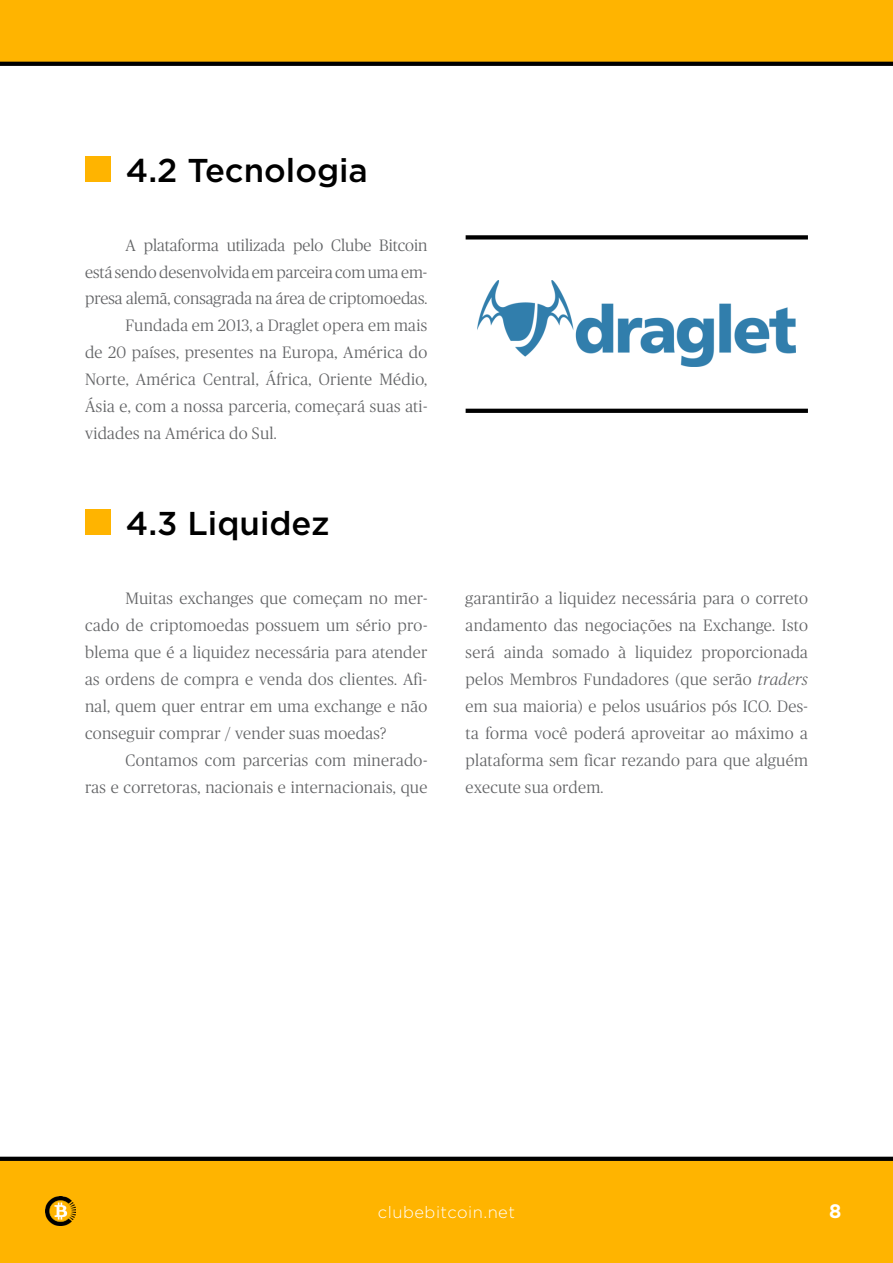
<style>
.page{position:relative;width:893px;height:1263px;background:#fff}
.page>*{position:absolute;margin:0;border:0;box-sizing:border-box;transform-origin:0 0}
.t1{font:500 33px "Gotham";color:#000}
.t2{font:700 19.5px "Gotham";color:#fff}
.t3{font:300 16.5px/27px "Publico";letter-spacing:.02em;color:#636466;text-align:justify}
.t4{font:300 16.5px "Publico";color:#636466}
.t5{font:300 16.5px "Gotham";letter-spacing:.03em;color:#fff}
.s1{font-style:italic}
</style>
<div class="page">
<div style="left:0;top:1159px;width:893px;height:104px;background:#ffb400"></div>
<div style="left:0;top:0;width:893px;height:63px;background:#ffb400"></div>
<svg style="left:0;top:62px;width:893px;height:4px;background:#050505"></svg>
<svg style="left:0;top:1157px;width:893px;height:4px;background:#030200"></svg>
<img style="left:45px;top:1196px;width:30px;height:30px">
<div style="left:85px;top:510px;width:25px;height:25px;background:#ffb400"></div>
<div style="left:85px;top:157px;width:25px;height:25px;background:#ffb400"></div>
<img style="left:477px;top:281px;width:318px;height:85px">
<svg style="left:466px;top:235px;width:342px;height:4px"></svg>
<svg style="left:466px;top:409px;width:342px;height:4px"></svg>
<h1 class="t1" style="left:126px;top:149px;width:244px">4.2 Tecnologia</h1>
<p class="t4" style="left:125px;top:236px;width:303px">A plataforma utilizada pelo Clube Bitcoin</p>
<p class="t4" style="left:85px;top:263px;width:344px">está sendo desenvolvida em parceira com uma em-</p>
<p class="t4" style="left:85px;top:290px;width:344px">presa alemã, consagrada na área de criptomoedas.</p>
<p class="t3" style="left:125px;top:312px;width:303px">Fundada em 2013, a Draglet opera em mais</p>
<p class="t3" style="left:85px;top:339px;width:344px">de 20 países, presentes na Europa, América do</p>
<p class="t3" style="left:85px;top:366px;width:344px">Norte, América Central, África, Oriente Médio,</p>
<p class="t3" style="left:85px;top:393px;width:344px">Ásia e, com a nossa parceria, começará suas ati-</p>
<p class="t3" style="left:85px;top:420px;width:193px">vidades na América do Sul.</p>
<h1 class="t1" style="left:126px;top:502px;width:205px">4.3 Liquidez</h1>
<p class="t3" style="left:85px;top:585px;width:344px;text-indent:40px">Muitas exchanges que começam no mer&shy;cado de criptomoedas possuem um sério pro&shy;blema que é a liquidez necessária para atender as ordens de compra e venda dos clientes. Afi&shy;nal, quem quer entrar em uma exchange e não conseguir comprar / vender suas moedas?</p>
<p class="t3" style="left:85px;top:747px;width:344px;text-align:right">Contamos com parcerias com minerado-<br>ras e corretoras, nacionais e internacionais, que</p>
<p class="t3" style="left:466px;top:585px;width:344px">garantirão a liquidez necessária para o correto andamento das negociações na Exchange. Isto será ainda somado à liquidez proporcionada pelos Membros Fundadores (que serão <span class="s1">traders </span>em sua maioria) e pelos usuários pós ICO. Des&shy;ta forma você poderá aproveitar ao máximo a plataforma sem ficar rezando para que alguém execute sua ordem.</p>
<p class="t5" style="left:378px;top:1201px;width:139px">clubebitcoin.net</p>
<p class="t2" style="left:829px;top:1198px;width:14px">8</p>
</div>
